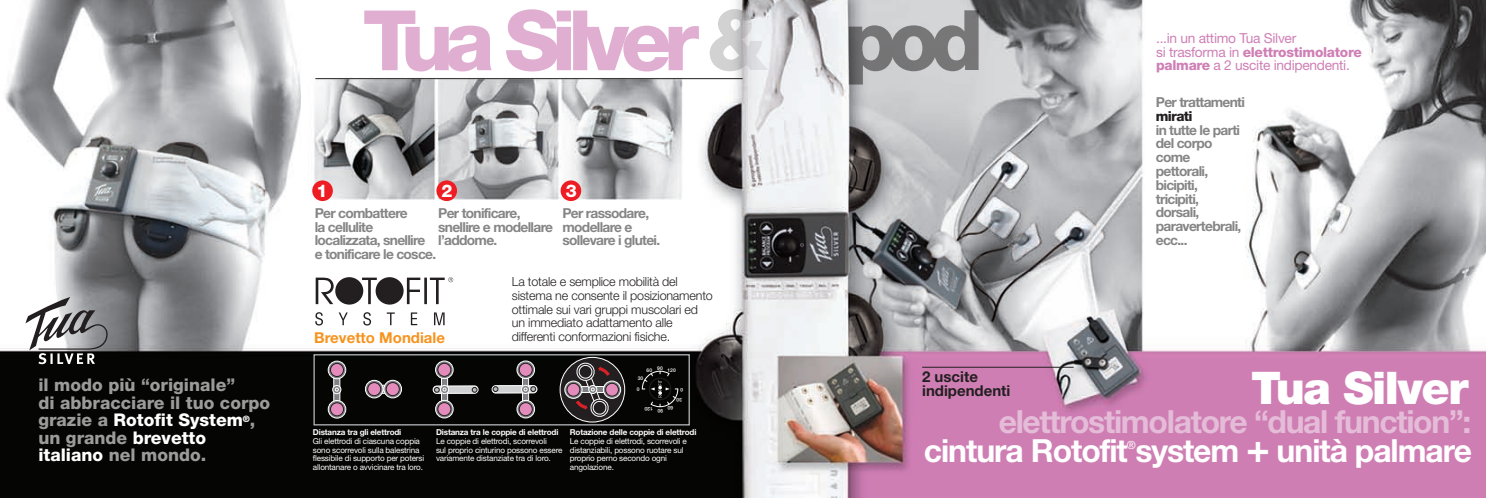
<style>
.page{position:relative;width:1486px;height:498px;background:#fff}
.page>*{position:absolute;margin:0;border:0;box-sizing:border-box;transform-origin:0 0}
.t1{font:900 45px "Helvetica Neue";letter-spacing:-.03em;color:#fff}
.t2{font:700 31.88px/29.1px "Helvetica Neue";letter-spacing:-.04em;color:#e4bcd8;text-align:right}
.t3{font:800 17.5px/17.5px "Helvetica Neue";color:rgb(255 255 255/.6)}
.t4{font:800 17.5px "Helvetica Neue";color:#fff}
.t5{font:700 15px/13.8px "Helvetica Neue";color:#231f20}
.t6{font:700 15px "Helvetica Neue";color:#f7931d}
.t7{font:700 13.75px/13.8px "Helvetica Neue";letter-spacing:-.05em;color:#858585}
.t8{font:13.75px/13.8px "Helvetica Neue";letter-spacing:-.02em;color:#cf7fb5}
.t9{font:800 13.75px "Helvetica Neue";letter-spacing:-.05em;color:#231f20}
.t10{font:300 12.5px/13.8px "Helvetica Neue";letter-spacing:-.015em;color:#231f20}
.t11{font:11.25px "Helvetica Neue";color:#fff}
.t12{font:8.12px/8.8px "Helvetica Neue";letter-spacing:-.02em;color:#fff}
.t13{font:700 8.12px "Helvetica Neue";letter-spacing:-.02em;color:#fff}
.t14{font:500 5px "Helvetica Neue";color:#fff}
.s1{color:#fff}
.s2{font-weight:800}
.s3{font-size:39.75px;color:#fff}
</style>
<div class="page">
<img style="left:0;top:0;width:1486px;height:498px">
<svg style="left:364px;top:11px;width:128px;height:60px"></svg>
<svg style="left:506px;top:9px;width:65px;height:62px"></svg>
<div style="left:573px;top:11px;width:14px;height:59px;background:#e0aed0"></div>
<svg style="left:584px;top:26px;width:115px;height:45px"></svg>
<svg style="left:849px;top:10px;width:129px;height:74px;background:#a3a3a4"></svg>
<svg style="left:316px;top:277px;width:18px;height:27px"></svg>
<div style="left:335px;top:277px;width:28px;height:27px;background:#231f20;border-radius:50%"></div>
<svg style="left:362px;top:277px;width:15px;height:27px"></svg>
<div style="left:376px;top:277px;width:28px;height:27px;background:#231f20;border-radius:50%"></div>
<svg style="left:407px;top:277px;width:13px;height:27px"></svg>
<hr style="left:424px;top:277px;width:3px;height:27px;background:#231f20">
<svg style="left:430px;top:277px;width:23px;height:27px"></svg>
<svg style="left:315px;top:312px;width:8px;height:13px"></svg>
<svg style="left:339px;top:312px;width:9px;height:13px"></svg>
<svg style="left:363px;top:312px;width:8px;height:13px"></svg>
<svg style="left:387px;top:312px;width:8px;height:13px"></svg>
<svg style="left:411px;top:312px;width:6px;height:13px"></svg>
<svg style="left:434px;top:312px;width:11px;height:13px"></svg>
<svg style="left:641px;top:370px;width:38px;height:37px"></svg>
<div style="left:313px;top:354px;width:377px;height:71px;border:1px solid #bcbdc0"></div>
<svg style="left:25px;top:297px;width:83px;height:67px"></svg>
<svg style="left:315px;top:78px;width:428px;height:1px"></svg>
<div style="left:441px;top:375px;width:7px;height:28px;background:#808285"></div>
<div style="left:441px;top:375px;width:7px;height:28px;border:1px solid #fff"></div>
<svg style="left:436px;top:361px;width:17px;height:17px"></svg>
<div style="left:435px;top:360px;width:19px;height:19px;border:1px solid #fff;border-radius:50%"></div>
<div style="left:438px;top:363px;width:13px;height:13px;background:#e38cbc;border-radius:50%"></div>
<div style="left:437px;top:362px;width:14px;height:14px;border:1px solid #231f20;border-radius:50%"></div>
<svg style="left:436px;top:400px;width:17px;height:18px"></svg>
<div style="left:435px;top:399px;width:19px;height:19px;border:1px solid #fff;border-radius:50%"></div>
<div style="left:440px;top:385px;width:9px;height:9px;border:1px solid #fff;border-radius:50%"></div>
<div style="left:438px;top:402px;width:13px;height:13px;background:#e38cbc;border-radius:50%"></div>
<div style="left:437px;top:402px;width:14px;height:14px;border:1px solid #231f20;border-radius:50%"></div>
<svg style="left:432px;top:385px;width:47px;height:8px"></svg>
<div style="left:522px;top:375px;width:7px;height:28px;background:#808285"></div>
<div style="left:522px;top:375px;width:7px;height:28px;border:1px solid #fff"></div>
<svg style="left:517px;top:400px;width:18px;height:18px"></svg>
<div style="left:516px;top:399px;width:19px;height:19px;border:1px solid #fff;border-radius:50%"></div>
<div style="left:519px;top:402px;width:13px;height:13px;background:#e38cbc;border-radius:50%"></div>
<div style="left:519px;top:402px;width:14px;height:14px;border:1px solid #231f20;border-radius:50%"></div>
<svg style="left:517px;top:361px;width:17px;height:17px"></svg>
<div style="left:516px;top:360px;width:19px;height:19px;border:1px solid #fff;border-radius:50%"></div>
<div style="left:521px;top:384px;width:9px;height:10px;border:1px solid #fff;border-radius:50%"></div>
<div style="left:519px;top:363px;width:13px;height:13px;background:#e38cbc;border-radius:50%"></div>
<div style="left:519px;top:362px;width:14px;height:14px;border:1px solid #231f20;border-radius:50%"></div>
<svg style="left:491px;top:385px;width:47px;height:8px"></svg>
<svg style="left:560px;top:357px;width:65px;height:65px"></svg>
<div style="left:560px;top:357px;width:65px;height:65px;border:1px solid #fff;border-radius:50%"></div>
<svg style="left:565px;top:381px;width:17px;height:17px"></svg>
<div style="left:564px;top:380px;width:18px;height:18px;border:1px solid #fff;border-radius:50%"></div>
<div style="left:567px;top:383px;width:13px;height:13px;background:#e38cbc;border-radius:50%"></div>
<div style="left:567px;top:382px;width:13px;height:14px;border:1px solid #231f20;border-radius:50%"></div>
<svg style="left:603px;top:381px;width:18px;height:17px"></svg>
<div style="left:603px;top:380px;width:18px;height:18px;border:1px solid #fff;border-radius:50%"></div>
<div style="left:606px;top:383px;width:12px;height:13px;background:#e38cbc;border-radius:50%"></div>
<div style="left:605px;top:382px;width:14px;height:14px;border:1px solid #231f20;border-radius:50%"></div>
<svg style="left:576px;top:362px;width:34px;height:55px;background:#5d5053"></svg>
<div style="left:379px;top:384px;width:9px;height:10px;border:1px solid #fff;border-radius:50%"></div>
<svg style="left:384px;top:380px;width:18px;height:18px"></svg>
<div style="left:383px;top:379px;width:19px;height:19px;border:1px solid #fff;border-radius:50%"></div>
<div style="left:386px;top:382px;width:13px;height:13px;background:#e38cbc;border-radius:50%"></div>
<div style="left:386px;top:382px;width:14px;height:14px;border:1px solid #231f20;border-radius:50%"></div>
<svg style="left:365px;top:380px;width:18px;height:18px"></svg>
<div style="left:365px;top:379px;width:18px;height:19px;border:1px solid #fff;border-radius:50%"></div>
<div style="left:368px;top:382px;width:13px;height:13px;background:#e38cbc;border-radius:50%"></div>
<div style="left:367px;top:382px;width:14px;height:14px;border:1px solid #231f20;border-radius:50%"></div>
<svg style="left:334px;top:376px;width:6px;height:27px"></svg>
<div style="left:333px;top:375px;width:7px;height:28px;border:1px solid #fff"></div>
<svg style="left:328px;top:400px;width:18px;height:18px"></svg>
<div style="left:328px;top:400px;width:18px;height:18px;border:1px solid #fff;border-radius:50%"></div>
<div style="left:330px;top:402px;width:14px;height:13px;background:#e38cbc;border-radius:50%"></div>
<div style="left:330px;top:402px;width:14px;height:14px;border:1px solid #231f20;border-radius:50%"></div>
<svg style="left:328px;top:361px;width:18px;height:17px"></svg>
<div style="left:328px;top:360px;width:18px;height:19px;border:1px solid #fff;border-radius:50%"></div>
<div style="left:332px;top:385px;width:9px;height:9px;border:1px solid #fff;border-radius:50%"></div>
<svg style="left:335px;top:387px;width:4px;height:4px"></svg>
<div style="left:330px;top:363px;width:13px;height:13px;background:#e38cbc;border-radius:50%"></div>
<div style="left:330px;top:363px;width:14px;height:14px;border:1px solid #231f20;border-radius:50%"></div>
<svg style="left:921px;top:366px;width:153px;height:2px"></svg>
<div style="left:312px;top:180px;width:21px;height:21px;background:#ee1d23;border-radius:50%"></div>
<div style="left:436px;top:180px;width:21px;height:21px;background:#ee1d23;border-radius:50%"></div>
<div style="left:561px;top:180px;width:20px;height:21px;background:#ee1d23;border-radius:50%"></div>
<svg style="left:710px;top:9px;width:58px;height:62px"></svg>
<h3 class="t3" style="left:38px;top:376px;width:233px">il modo più “originale”<br>di abbracciare il tuo corpo grazie a <span class="s1">Rotofit System</span><sup>®</sup>, un grande <span class="s1">brevetto italiano</span> nel mondo.</h3>
<h3 class="t4" style="left:316px;top:180px;width:13px">1</h3>
<h3 class="t4" style="left:442px;top:180px;width:13px">2</h3>
<h3 class="t4" style="left:566px;top:180px;width:13px">3</h3>
<h3 class="t7" style="left:315px;top:206px;width:123px">Per combattere<br>la cellulite localizzata, snellire e tonificare le cosce.</h3>
<h3 class="t7" style="left:438px;top:206px;width:116px">Per tonificare, snellire e modellare l’addome.</h3>
<h3 class="t7" style="left:562px;top:206px;width:99px">Per rassodare, modellare e sollevare i glutei.</h3>
<h3 class="t6" style="left:314px;top:328px;width:132px">Brevetto Mondiale</h3>
<h3 class="t10" style="left:512px;top:274px;width:202px">La totale e semplice mobilità del sistema ne consente il posizionamento ottimale sui vari gruppi muscolari ed un immediato adattamento alle differenti conformazioni fisiche.</h3>
<p class="t14" style="left:647px;top:367px;width:7px">60</p>
<p class="t14" style="left:657px;top:367px;width:20px">90 120</p>
<p class="t14" style="left:638px;top:375px;width:7px">30</p>
<p class="t14" style="left:637px;top:385px;width:4px">0</p>
<p class="t14" style="left:683px;top:392px;width:4px;rotate:-180deg">0</p>
<p class="t14" style="left:682px;top:403px;width:7px;rotate:-180deg">30</p>
<p class="t14" style="left:673px;top:411px;width:7px;rotate:-180deg">60</p>
<p class="t14" style="left:663px;top:411px;width:20px;rotate:-180deg">90 120</p>
<p class="t13" style="left:313px;top:427px;width:90px">Distanza tra gli elettrodi</p>
<p class="t12" style="left:313px;top:436px;width:113px">Gli elettrodi di ciascuna coppia sono scorrevoli sulla balestrina flessibile di supporto per potersi allontanare o avvicinare tra loro.</p>
<p class="t13" style="left:570px;top:427px;width:128px">Rotazione delle coppie di elettrodi</p>
<p class="t12" style="left:570px;top:436px;width:119px">Le coppie di elettrodi, scorrevoli e distanziabili, possono ruotare sul proprio perno secondo ogni angolazione.</p>
<p class="t13" style="left:436px;top:427px;width:124px">Distanza tra le coppie di elettrodi</p>
<p class="t12" style="left:436px;top:436px;width:128px">Le coppie di elettrodi, scorrevoli<br>sul proprio cinturino possono essere variamente distanziate tra di loro.</p>
<h3 class="t8" style="left:1156px;top:31px;width:207px">...in un attimo Tua Silver<br>si trasforma in <span class="s2">elettrostimolatore palmare</span> a 2 uscite indipendenti.</h3>
<h3 class="t7" style="left:1156px;top:95px;width:91px">Per trattamenti</h3>
<h3 class="t9" style="left:1156px;top:108px;width:38px">mirati</h3>
<h3 class="t7" style="left:1156px;top:123px;width:87px">in tutte le parti del corpo come pettorali, bicipiti, tricipiti, dorsali, paravertebrali, ecc...</h3>
<h1 class="t1" style="left:1251px;top:360px;width:219px">Tua Silver</h1>
<h2 class="t2" style="left:924px;top:406px;width:550px">elettrostimolatore “dual function”: <span class="s1">cintura Rotofit system</span> <span class="s3">+</span> <span class="s1">unità palmare</span></h2>
<h3 class="t5" style="left:922px;top:369px;width:90px">2 uscite indipendenti</h3>
<h3 class="t11" style="left:1127px;top:438px;width:10px">®</h3>
</div>
